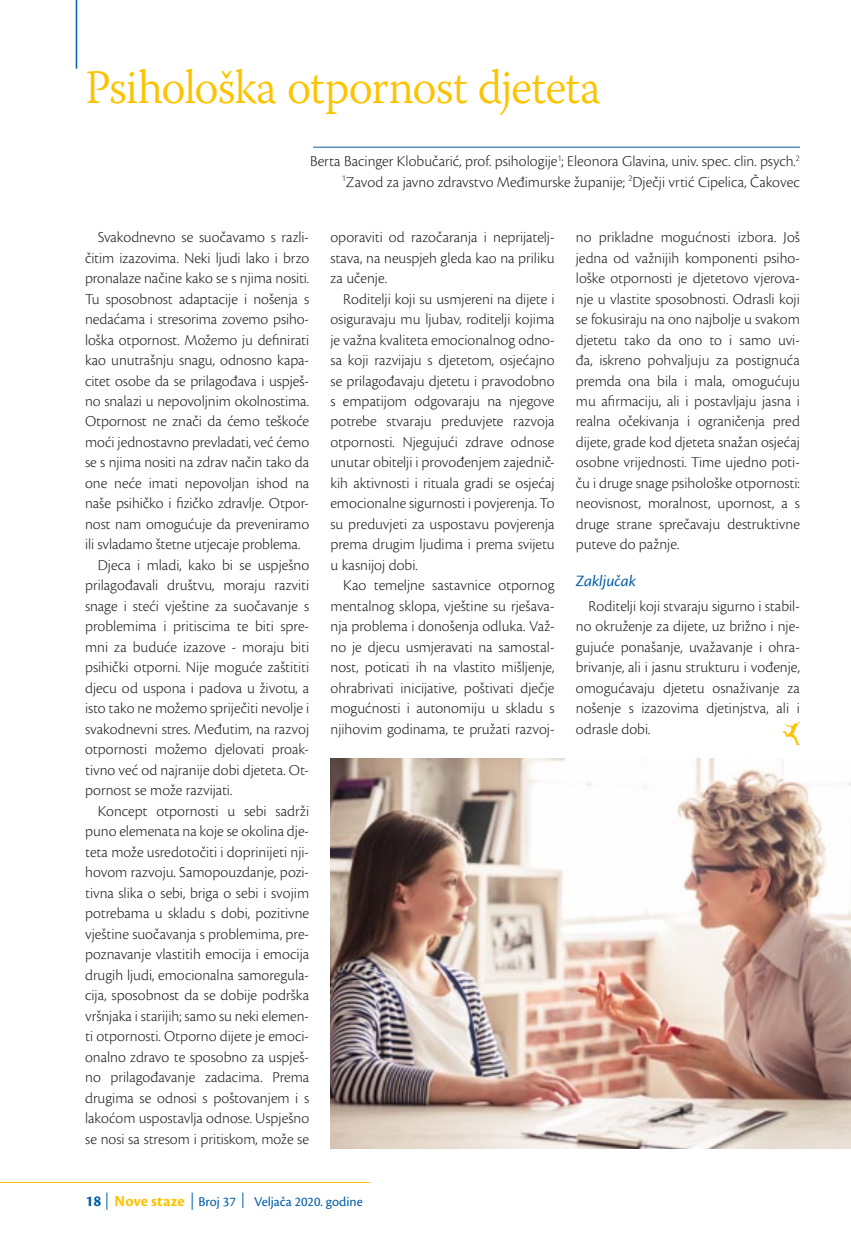
<style>
.page{position:relative;width:851px;height:1234px;background:#fff}
.page>*{position:absolute;margin:0;border:0;box-sizing:border-box;transform-origin:0 0}
.t1{font:300 48px "Warnock Pro";letter-spacing:-.02em;color:#fdc300}
.t2{font:italic 16.5px "Cronos Pro";letter-spacing:-.005em;color:#005da9}
.t3{font:700 15.9px "Cronos Pro";letter-spacing:.005em;color:#fdc300}
.t4{font:300 15.75px/20.4px "Cronos Pro";color:#1d1d1b;text-align:justify}
.t5{font:13.95px "Cronos Pro";color:#005da9}
.s1{color:#005da9}
.s2{font-weight:400;font-size:13.95px;color:#005da9}
</style>
<div class="page">
<svg style="left:192px;top:1192px;width:1px;height:17px"></svg>
<svg style="left:242px;top:1192px;width:1px;height:15px"></svg>
<svg style="left:106px;top:1192px;width:1px;height:17px"></svg>
<hr style="left:0;top:1181px;width:370px;height:1px;background:#fdc300">
<hr style="left:76px;top:0;width:1px;height:69px;background:#005da9">
<hr style="left:313px;top:147px;width:486px;height:1px;background:#005da9">
<img style="left:330px;top:758px;width:520px;height:390px">
<svg style="left:782px;top:721px;width:17px;height:24px"></svg>
<h1 class="t1" style="left:85px;top:59px;width:517px">Psihološka otpornost djeteta</h1>
<p class="t4" style="left:310px;top:151px;width:491px;text-align:right">Berta Bacinger Klobučarić, prof. psihologije<sup>1</sup>; Eleonora Glavina, univ. spec. clin. psych.<sup>2<br>1</sup>Zavod za javno zdravstvo Međimurske županije; <sup>2</sup>Dječji vrtić Cipelica, Čakovec</p>
<p class="t4" style="left:98px;top:227px;width:213px">Svakodnevno se suočavamo s razli-</p>
<p class="t4" style="left:85px;top:247px;width:225px">čitim izazovima. Neki ljudi lako i brzo</p>
<p class="t4" style="left:85px;top:268px;width:225px">pronalaze načine kako se s njima nositi.</p>
<p class="t4" style="left:85px;top:288px;width:225px">Tu sposobnost adaptacije i nošenja s</p>
<p class="t4" style="left:85px;top:309px;width:225px">nedaćama i stresorima zovemo psiho-</p>
<p class="t4" style="left:85px;top:329px;width:225px">loška otpornost. Možemo ju definirati</p>
<p class="t4" style="left:85px;top:350px;width:225px">kao unutrašnju snagu, odnosno kapa-</p>
<p class="t4" style="left:85px;top:370px;width:225px">citet osobe da se prilagođava i uspješ-</p>
<p class="t4" style="left:85px;top:391px;width:225px">no snalazi u nepovoljnim okolnostima.</p>
<p class="t4" style="left:85px;top:411px;width:225px">Otpornost ne znači da ćemo teškoće</p>
<p class="t4" style="left:85px;top:431px;width:225px">moći jednostavno prevladati, već ćemo</p>
<p class="t4" style="left:85px;top:452px;width:225px">se s njima nositi na zdrav način tako da</p>
<p class="t4" style="left:85px;top:472px;width:225px">one neće imati nepovoljan ishod na</p>
<p class="t4" style="left:85px;top:493px;width:225px">naše psihičko i fizičko zdravlje. Otpor-</p>
<p class="t4" style="left:85px;top:513px;width:225px">nost nam omogućuje da preveniramo</p>
<p class="t4" style="left:85px;top:534px;width:217px">ili svladamo štetne utjecaje problema.</p>
<p class="t4" style="left:98px;top:554px;width:213px">Djeca i mladi, kako bi se uspješno</p>
<p class="t4" style="left:85px;top:575px;width:225px">prilagođavali društvu, moraju razviti</p>
<p class="t4" style="left:85px;top:595px;width:225px">snage i steći vještine za suočavanje s</p>
<p class="t4" style="left:85px;top:616px;width:225px">problemima i pritiscima te biti spre-</p>
<p class="t4" style="left:85px;top:636px;width:225px">mni za buduće izazove - moraju biti</p>
<p class="t4" style="left:85px;top:657px;width:225px">psihički otporni. Nije moguće zaštititi</p>
<p class="t4" style="left:85px;top:677px;width:225px">djecu od uspona i padova u životu, a</p>
<p class="t4" style="left:85px;top:698px;width:225px">isto tako ne možemo spriječiti nevolje i</p>
<p class="t4" style="left:85px;top:718px;width:225px">svakodnevni stres. Međutim, na razvoj</p>
<p class="t4" style="left:85px;top:739px;width:225px">otpornosti možemo djelovati proak-</p>
<p class="t4" style="left:85px;top:759px;width:225px">tivno već od najranije dobi djeteta. Ot-</p>
<p class="t4" style="left:85px;top:780px;width:149px">pornost se može razvijati.</p>
<p class="t4" style="left:98px;top:800px;width:213px">Koncept otpornosti u sebi sadrži</p>
<p class="t4" style="left:85px;top:820px;width:225px">puno elemenata na koje se okolina dje-</p>
<p class="t4" style="left:85px;top:841px;width:225px">teta može usredotočiti i doprinijeti nji-</p>
<p class="t4" style="left:85px;top:861px;width:225px">hovom razvoju. Samopouzdanje, pozi-</p>
<p class="t4" style="left:85px;top:882px;width:225px">tivna slika o sebi, briga o sebi i svojim</p>
<p class="t4" style="left:85px;top:902px;width:225px">potrebama u skladu s dobi, pozitivne</p>
<p class="t4" style="left:85px;top:923px;width:225px">vještine suočavanja s problemima, pre-</p>
<p class="t4" style="left:85px;top:943px;width:225px">poznavanje vlastitih emocija i emocija</p>
<p class="t4" style="left:85px;top:964px;width:225px">drugih ljudi, emocionalna samoregula-</p>
<p class="t4" style="left:85px;top:984px;width:225px">cija, sposobnost da se dobije podrška</p>
<p class="t4" style="left:85px;top:1005px;width:225px">vršnjaka i starijih; samo su neki elemen-</p>
<p class="t4" style="left:85px;top:1025px;width:225px">ti otpornosti. Otporno dijete je emoci-</p>
<p class="t4" style="left:85px;top:1046px;width:225px">onalno zdravo te sposobno za uspješ-</p>
<p class="t4" style="left:85px;top:1066px;width:225px">no prilagođavanje zadacima. Prema</p>
<p class="t4" style="left:85px;top:1087px;width:225px">drugima se odnosi s poštovanjem i s</p>
<p class="t4" style="left:85px;top:1107px;width:225px">lakoćom uspostavlja odnose. Uspješno</p>
<p class="t4" style="left:85px;top:1128px;width:225px">se nosi sa stresom i pritiskom, može se</p>
<p class="t4" style="left:330px;top:227px;width:225px">oporaviti od razočaranja i neprijatelj&shy;stava, na neuspjeh gleda kao na priliku za učenje.</p>
<p class="t4" style="left:330px;top:288px;width:225px;text-indent:13px">Roditelji koji su usmjereni na dijete i osiguravaju mu ljubav, roditelji kojima je važna kvaliteta emocionalnog odno&shy;sa koji razvijaju s djetetom, osjećajno se prilagođavaju djetetu i pravodobno s empatijom odgovaraju na njegove potrebe stvaraju preduvjete razvoja otpornosti. Njegujući zdrave odnose unutar obitelji i provođenjem zajednič&shy;kih aktivnosti i rituala gradi se osjećaj emocionalne sigurnosti i povjerenja. To su preduvjeti za uspostavu povjerenja prema drugim ljudima i prema svijetu u kasnijoj dobi.</p>
<p class="t4" style="left:330px;top:575px;width:225px;text-indent:13px">Kao temeljne sastavnice otpornog mentalnog sklopa, vještine su rješava&shy;nja problema i donošenja odluka. Važ&shy;no je djecu usmjeravati na samostal&shy;nost, poticati ih na vlastito mišljenje, ohrabrivati inicijative, poštivati dječje mogućnosti i autonomiju u skladu s njihovim godinama, te pružati razvoj-</p>
<p class="t3" style="left:85px;top:1191px;width:152px"><span class="s1">18</span> Nove staze <span class="s2">Broj 37</span></p>
<p class="t5" style="left:254px;top:1192px;width:110px">Veljača 2020. godine</p>
<p class="t4" style="left:575px;top:227px;width:225px">no prikladne mogućnosti izbora. Još jedna od važnijih komponenti psiho&shy;loške otpornosti je djetetovo vjerova&shy;nje u vlastite sposobnosti. Odrasli koji se fokusiraju na ono najbolje u svakom djetetu tako da ono to i samo uvi&shy;đa, iskreno pohvaljuju za postignuća premda ona bila i mala, omogućuju mu afirmaciju, ali i postavljaju jasna i realna očekivanja i ograničenja pred dijete, grade kod djeteta snažan osjećaj osobne vrijednosti. Time ujedno poti&shy;ču i druge snage psihološke otpornosti: neovisnost, moralnost, upornost, a s druge strane sprečavaju destruktivne puteve do pažnje.</p>
<p class="t2" style="left:575px;top:571px;width:62px">Zaključak</p>
<p class="t4" style="left:575px;top:595px;width:225px;text-indent:13px">Roditelji koji stvaraju sigurno i stabil&shy;no okruženje za dijete, uz brižno i nje&shy;gujuće ponašanje, uvažavanje i ohra&shy;brivanje, ali i jasnu strukturu i vođenje, omogućavaju djetetu osnaživanje za nošenje s izazovima djetinjstva, ali i odrasle dobi.</p>
</div>
